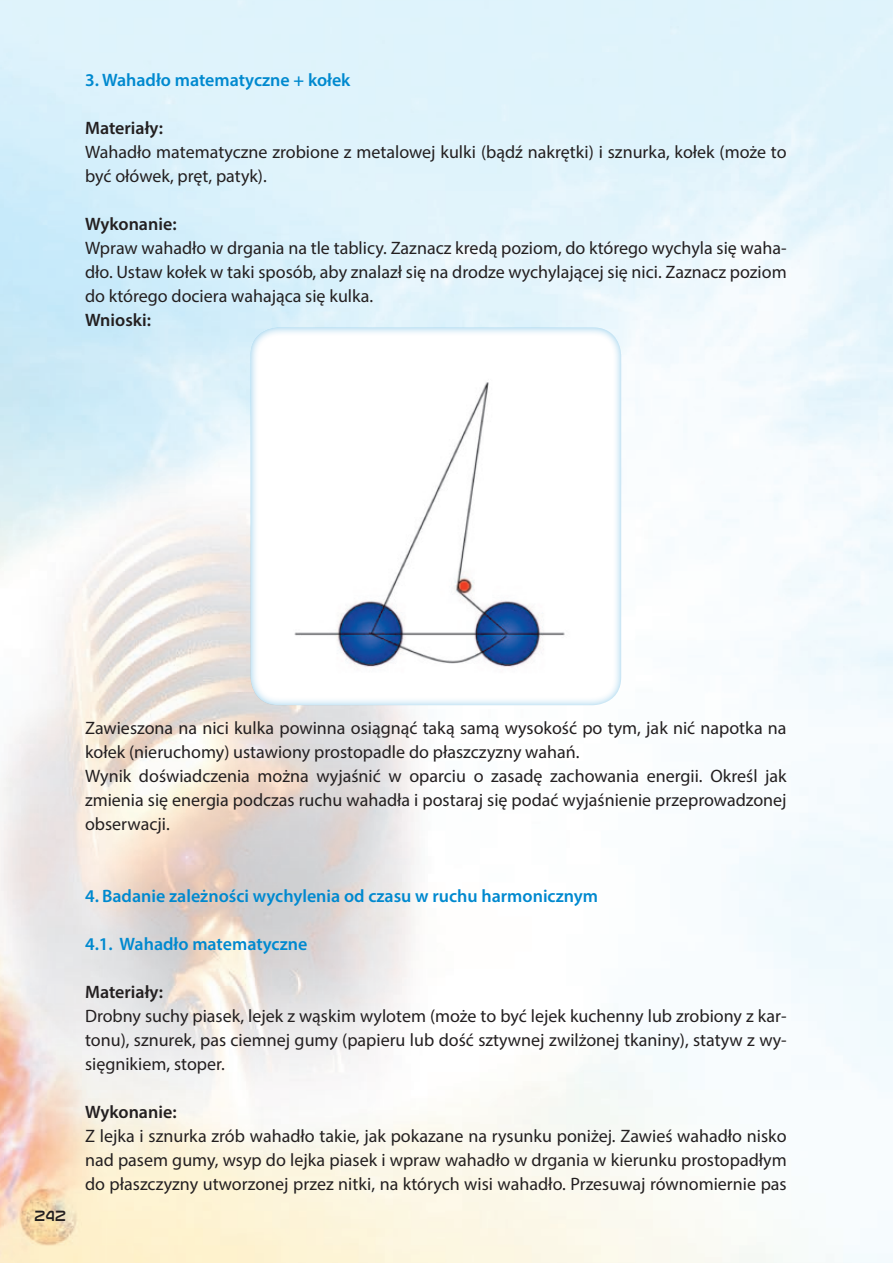
<style>
.page{position:relative;width:893px;height:1263px;background:#fff}
.page>*{position:absolute;margin:0;border:0;box-sizing:border-box;transform-origin:0 0}
.t1{font:18px/24px "Myriad Pro";color:#231f20;text-align:justify}
.t2{font:600 18px "Myriad Pro";color:#0089cf}
.t3{font:600 18px "Myriad Pro";color:#231f20}
.t4{font:15px "Nasalization Rg";color:#231f20}
</style>
<div class="page">
<div style="left:250px;top:327px;width:372px;height:378px;background:#0089cf;opacity:.5"></div>
<p class="t2" style="left:85px;top:68px;width:267px">3. Wahadło matematyczne + kołek</p>
<p class="t3" style="left:85px;top:116px;width:79px">Materiały:</p>
<p class="t1" style="left:85px;top:139px;width:703px">Wahadło matematyczne zrobione z metalowej kulki (bądź nakrętki) i sznurka, kołek (może to być ołówek, pręt, patyk).</p>
<p class="t3" style="left:85px;top:212px;width:93px">Wykonanie:</p>
<p class="t1" style="left:85px;top:235px;width:703px">Wpraw wahadło w drgania na tle tablicy. Zaznacz kredą poziom, do którego wychyla się waha&shy;dło. Ustaw kołek w taki sposób, aby znalazł się na drodze wychylającej się nici. Zaznacz poziom do którego dociera wahająca się kulka.</p>
<p class="t3" style="left:85px;top:308px;width:68px">Wnioski:</p>
<p class="t1" style="left:85px;top:715px;width:703px;text-align:left">Zawieszona na nici kulka powinna osiągnąć taką samą wysokość po tym, jak nić napotka na kołek (nieruchomy) ustawiony prostopadle do płaszczyzny wahań.<br>Wynik doświadczenia można wyjaśnić w oparciu o zasadę zachowania energii. Określ jak zmienia się energia podczas ruchu wahadła i postaraj się podać wyjaśnienie przeprowadzonej obserwacji.</p>
<p class="t4" style="left:34px;top:1207px;width:34px">242</p>
<p class="t2" style="left:85px;top:884px;width:514px">4. Badanie zależności wychylenia od czasu w ruchu harmonicznym</p>
<p class="t2" style="left:85px;top:932px;width:224px">4.1. Wahadło matematyczne</p>
<p class="t3" style="left:85px;top:980px;width:79px">Materiały:</p>
<p class="t1" style="left:85px;top:1003px;width:703px">Drobny suchy piasek, lejek z wąskim wylotem (może to być lejek kuchenny lub zrobiony z kar&shy;tonu), sznurek, pas ciemnej gumy (papieru lub dość sztywnej zwilżonej tkaniny), statyw z wy&shy;sięgnikiem, stoper.</p>
<p class="t3" style="left:85px;top:1100px;width:93px">Wykonanie:</p>
<p class="t1" style="left:85px;top:1123px;width:703px">Z lejka i sznurka zrób wahadło takie, jak pokazane na rysunku poniżej. Zawieś wahadło nisko nad pasem gumy, wsyp do lejka piasek i wpraw wahadło w drgania w kierunku prostopadłym do płaszczyzny utworzonej przez nitki, na których wisi wahadło. Przesuwaj równomiernie pas</p>
</div>
